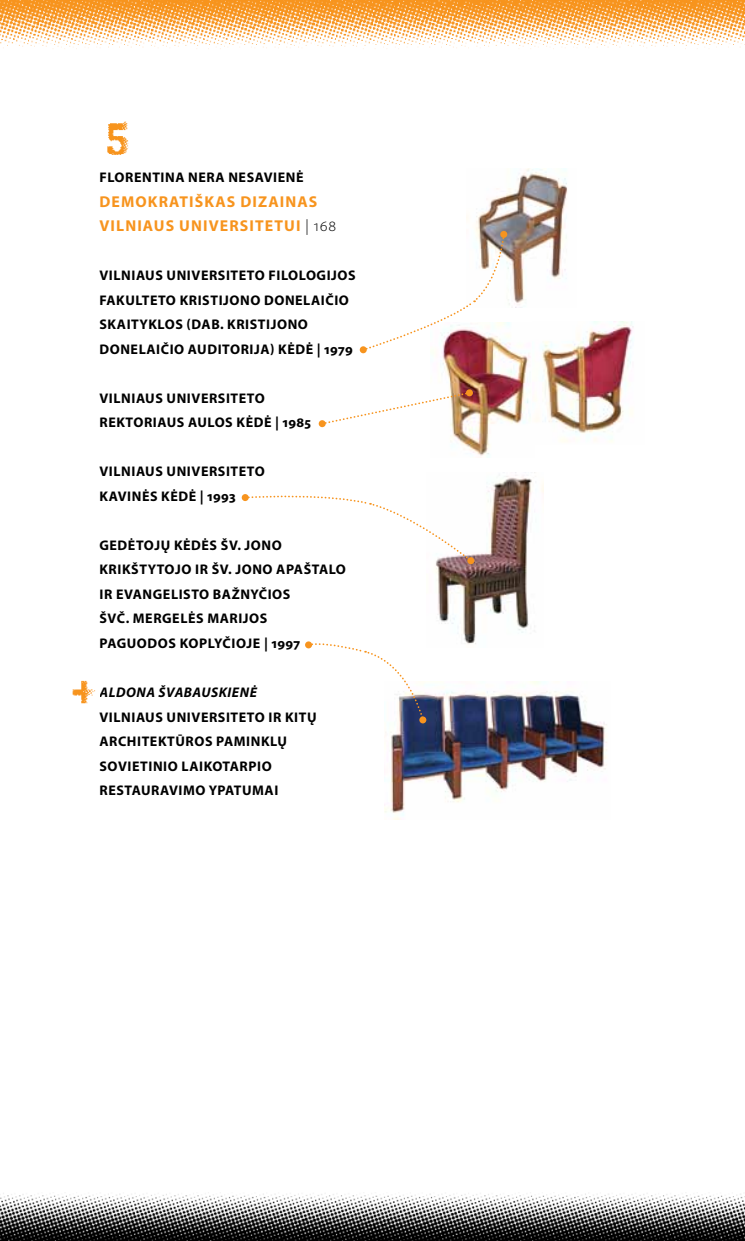
<style>
.page{position:relative;width:745px;height:1241px;background:#fff}
.page>*{position:absolute;margin:0;border:0;box-sizing:border-box;transform-origin:0 0}
.t1{font:700 15.75px/24.5px "Myriad Pro";letter-spacing:.07em;color:#f7941e}
.t2{font:700 14px/24.5px "Myriad Pro";letter-spacing:.04em;color:#000}
.t3{font:italic 700 14px "Myriad Pro";letter-spacing:.04em;color:#000}
.s1{font-weight:300;color:#000}
</style>
<div class="page">
<img style="left:0;top:1193px;width:744px;height:47px">
<img style="left:0;top:0;width:744px;height:49px">
<img style="left:435px;top:472px;width:108px;height:172px">
<img style="left:107px;top:121px;width:22px;height:34px">
<img style="left:72px;top:680px;width:24px;height:24px">
<img style="left:466px;top:168px;width:102px;height:137px">
<img style="left:440px;top:323px;width:90px;height:134px">
<img style="left:384px;top:681px;width:223px;height:138px">
<img style="left:535px;top:321px;width:98px;height:121px">
<svg style="left:364px;top:233px;width:141px;height:118px"></svg>
<div style="left:359px;top:346px;width:7px;height:7px;background:#f7941e;border-radius:50%"></div>
<div style="left:500px;top:231px;width:7px;height:7px;background:#f7941e;border-radius:50%"></div>
<svg style="left:323px;top:391px;width:147px;height:34px"></svg>
<div style="left:318px;top:420px;width:7px;height:7px;background:#f7941e;border-radius:50%"></div>
<div style="left:465px;top:389px;width:7px;height:7px;background:#f7941e;border-radius:50%"></div>
<svg style="left:245px;top:494px;width:226px;height:68px"></svg>
<div style="left:241px;top:494px;width:7px;height:7px;background:#f7941e;border-radius:50%"></div>
<div style="left:467px;top:557px;width:7px;height:7px;background:#f7941e;border-radius:50%"></div>
<svg style="left:308px;top:642px;width:116px;height:78px"></svg>
<div style="left:305px;top:641px;width:7px;height:7px;background:#f7941e;border-radius:50%"></div>
<div style="left:419px;top:716px;width:7px;height:7px;background:#f7941e;border-radius:50%"></div>
<p class="t2" style="left:99px;top:165px;width:205px">FLORENTINA NERA NESAVIENĖ</p>
<p class="t1" style="left:99px;top:188px;width:12px">DEMOKRATIŠKAS</p>
<p class="t1" style="left:99px;top:188px;width:238px;text-indent:141px">DIZAINAS<br>VILNIAUS UNIVERSITETUI <span class="s1">| 168</span></p>
<p class="t2" style="left:99px;top:263px;width:258px">VILNIAUS UNIVERSITETO FILOLOGIJOS FAKULTETO KRISTIJONO DONELAIČIO SKAITYKLOS (DAB. KRISTIJONO DONELAIČIO AUDITORIJA) KĖDĖ | 1979</p>
<p class="t2" style="left:99px;top:385px;width:213px">VILNIAUS UNIVERSITETO<br>REKTORIAUS AULOS KĖDĖ | 1985</p>
<p class="t2" style="left:99px;top:459px;width:167px">VILNIAUS UNIVERSITETO<br>KAVINĖS KĖDĖ | 1993</p>
<p class="t2" style="left:99px;top:532px;width:248px">GEDĖTOJŲ KĖDĖS ŠV. JONO<br>KRIKŠTYTOJO IR ŠV. JONO APAŠTALO<br>IR EVANGELISTO BAŽNYČIOS<br>ŠVČ. MERGELĖS MARIJOS<br>PAGUODOS KOPLYČIOJE | 1997</p>
<p class="t3" style="left:99px;top:683px;width:159px">ALDONA ŠVABAUSKIENĖ</p>
<p class="t2" style="left:99px;top:704px;width:217px">VILNIAUS UNIVERSITETO IR KITŲ<br>ARCHITEKTŪROS PAMINKLŲ<br>SOVIETINIO LAIKOTARPIO<br>RESTAURAVIMO YPATUMAI</p>
</div>
